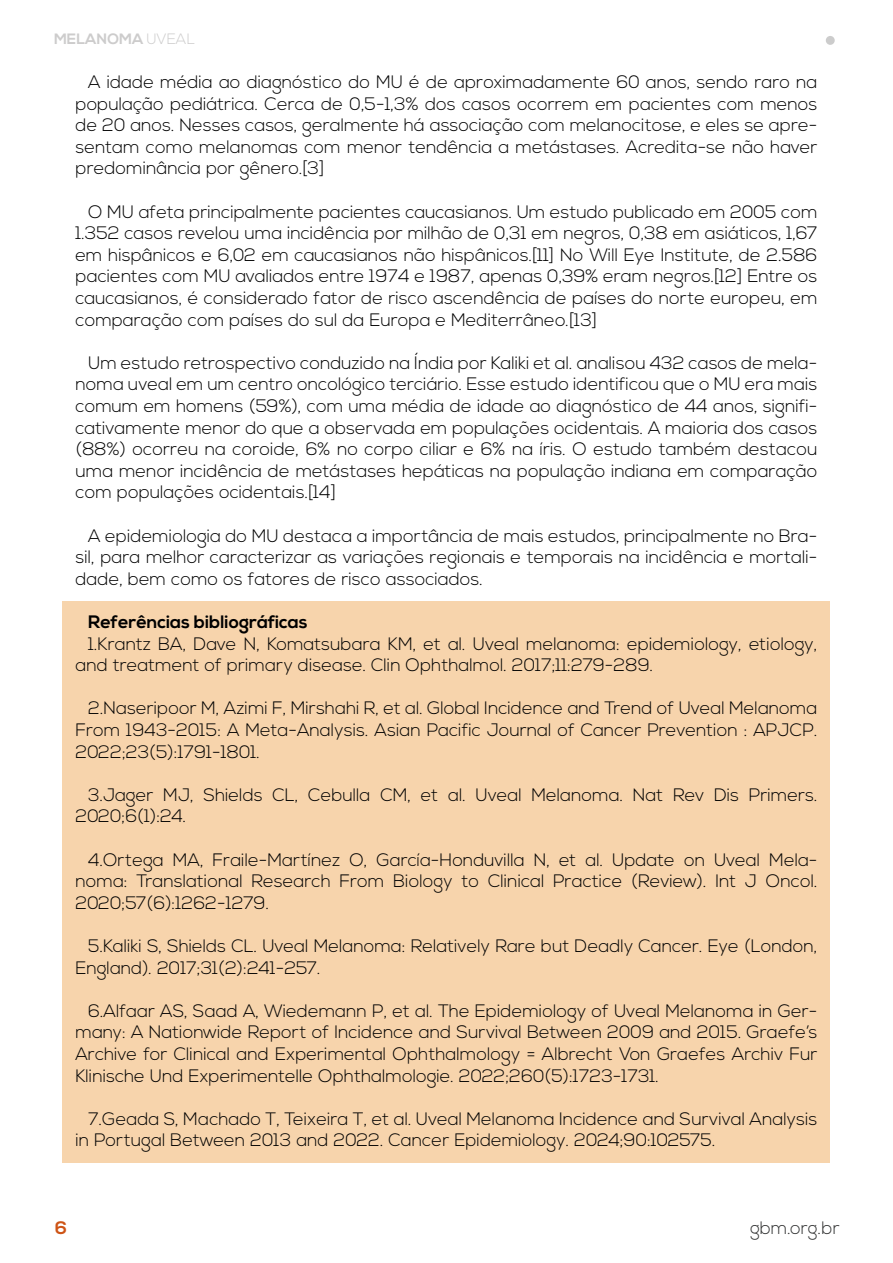
<style>
.page{position:relative;width:893px;height:1263px;background:#fff}
.page>*{position:absolute;margin:0;border:0;box-sizing:border-box;transform-origin:0 0}
.t1{font:300 18px/21.6px "Nexa";color:#000;text-align:justify}
.t2{font:700 18px "Nexa";color:#000}
.t3{font:300 18px "Nexa";color:#303131}
.t4{font:700 18px "Nexa";color:#ce5416}
.t5{font:700 15px "Nexa";color:#cdcccc}
.s1{font-weight:300}
</style>
<div class="page">
<div style="left:826px;top:36px;width:9px;height:9px;background:#ccc;border-radius:50%"></div>
<div style="left:63px;top:602px;width:767px;height:561px;background:#f7d4ac"></div>
<p class="t5" style="left:54px;top:30px;width:142px">MELANOMA <span class="s1">UVEAL</span></p>
<p class="t1" style="left:75px;top:72px;width:744px;text-indent:13px">A idade média ao diagnóstico do MU é de aproximadamente 60 anos, sendo raro na população pediátrica. Cerca de 0,5-1,3% dos casos ocorrem em pacientes com menos de 20 anos. Nesses casos, geralmente há associação com melanocitose, e eles se apre&shy;sentam como melanomas com menor tendência a metástases. Acredita-se não haver predominância por gênero.[3]</p>
<p class="t1" style="left:75px;top:201px;width:744px;text-indent:13px">O MU afeta principalmente pacientes caucasianos. Um estudo publicado em 2005 com 1.352 casos revelou uma incidência por milhão de 0,31 em negros, 0,38 em asiáticos, 1,67 em hispânicos e 6,02 em caucasianos não hispânicos.[11] No Will Eye Institute, de 2.586 pacientes com MU avaliados entre 1974 e 1987, apenas 0,39% eram negros.[12] Entre os caucasianos, é considerado fator de risco ascendência de países do norte europeu, em comparação com países do sul da Europa e Mediterrâneo.[13]</p>
<p class="t1" style="left:75px;top:353px;width:743px;text-indent:13px">Um estudo retrospectivo conduzido na Índia por Kaliki et al. analisou 432 casos de mela&shy;noma uveal em um centro oncológico terciário. Esse estudo identificou que o MU era mais comum em homens (59%), com uma média de idade ao diagnóstico de 44 anos, signifi&shy;cativamente menor do que a observada em populações ocidentais. A maioria dos casos (88%) ocorreu na coroide, 6% no corpo ciliar e 6% na íris. O estudo também destacou uma menor incidência de metástases hepáticas na população indiana em comparação com populações ocidentais.[14]</p>
<p class="t1" style="left:75px;top:525px;width:744px;text-indent:13px">A epidemiologia do MU destaca a importância de mais estudos, principalmente no Bra&shy;sil, para melhor caracterizar as variações regionais e temporais na incidência e mortali&shy;dade, bem como os fatores de risco associados.</p>
<p class="t2" style="left:88px;top:611px;width:221px">Referências bibliográficas</p>
<p class="t1" style="left:75px;top:633px;width:743px;text-indent:13px">1.Krantz BA, Dave N, Komatsubara KM, et al. Uveal melanoma: epidemiology, etiology, and treatment of primary disease. Clin Ophthalmol. 2017;11:279-289.</p>
<p class="t1" style="left:75px;top:698px;width:744px;text-indent:13px">2.Naseripoor M, Azimi F, Mirshahi R, et al. Global Incidence and Trend of Uveal Melanoma From 1943-2015: A Meta-Analysis. Asian Pacific Journal of Cancer Prevention : APJCP.<br>2022;23(5):1791-1801.</p>
<p class="t1" style="left:75px;top:785px;width:743px;text-indent:13px">3.Jager MJ, Shields CL, Cebulla CM, et al. Uveal Melanoma. Nat Rev Dis Primers.<br>2020;6(1):24.</p>
<p class="t1" style="left:75px;top:849px;width:744px;text-indent:13px">4.Ortega MA, Fraile-Martínez O, García-Honduvilla N, et al. Update on Uveal Mela&shy;noma: Translational Research From Biology to Clinical Practice (Review). Int J Oncol.<br>2020;57(6):1262-1279.</p>
<p class="t1" style="left:75px;top:936px;width:744px;text-indent:13px">5.Kaliki S, Shields CL. Uveal Melanoma: Relatively Rare but Deadly Cancer. Eye (London,<br>England). 2017;31(2):241-257.</p>
<p class="t1" style="left:75px;top:1001px;width:744px;text-indent:13px">6.Alfaar AS, Saad A, Wiedemann P, et al. The Epidemiology of Uveal Melanoma in Ger&shy;many: A Nationwide Report of Incidence and Survival Between 2009 and 2015. Graefe’s Archive for Clinical and Experimental Ophthalmology = Albrecht Von Graefes Archiv Fur Klinische Und Experimentelle Ophthalmologie. 2022;260(5):1723-1731.</p>
<p class="t1" style="left:75px;top:1109px;width:744px;text-indent:13px">7.Geada S, Machado T, Teixeira T, et al. Uveal Melanoma Incidence and Survival Analysis in Portugal Between 2013 and 2022. Cancer Epidemiology. 2024;90:102575.</p>
<p class="t4" style="left:55px;top:1217px;width:13px">6</p>
<p class="t3" style="left:750px;top:1217px;width:91px">gbm.org.br</p>
</div>
